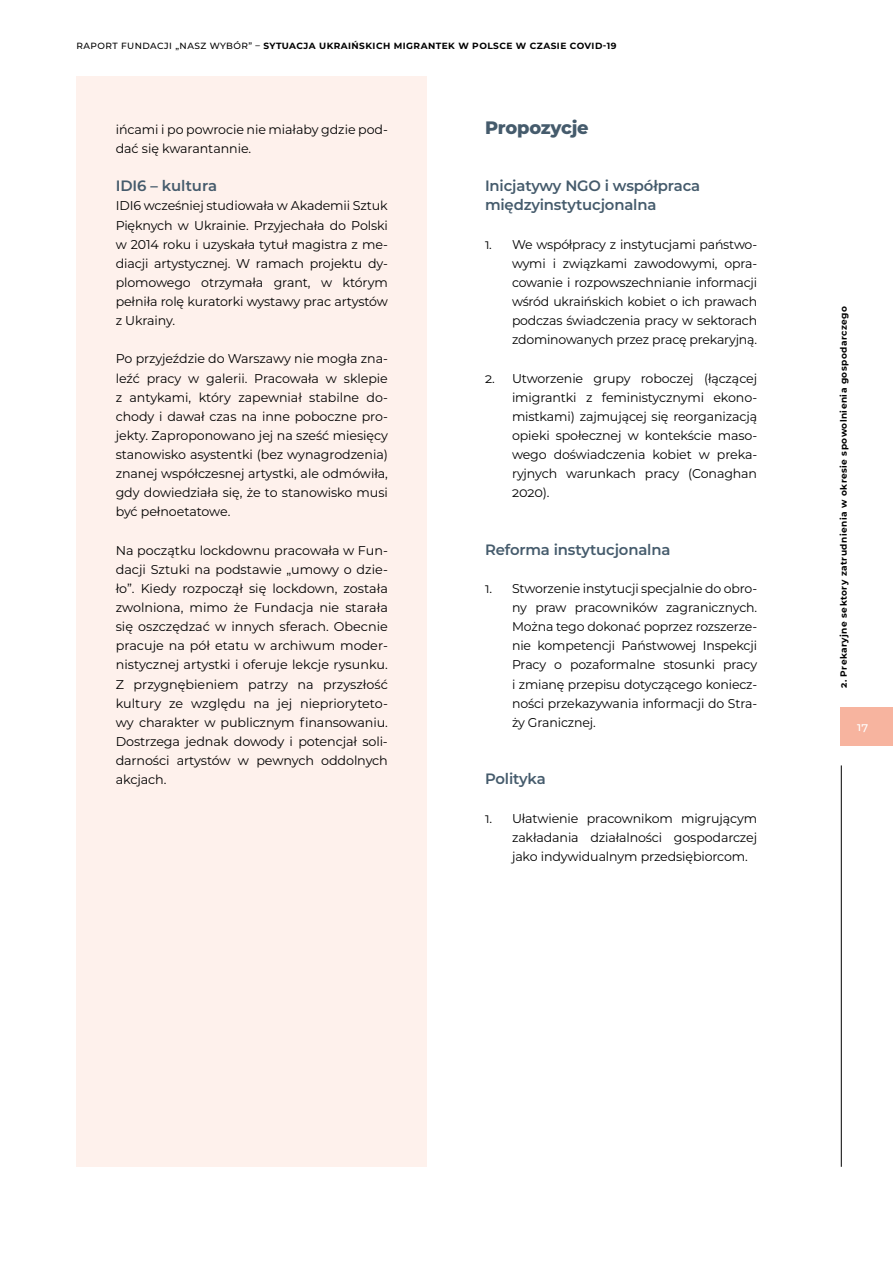
<style>
.page{position:relative;width:893px;height:1263px;background:#fff}
.page>*{position:absolute;margin:0;border:0;box-sizing:border-box;transform-origin:0 0}
.t1{font:800 18px "Montserrat";letter-spacing:-.015em;color:#455b6c}
.t2{font:600 15px/19.2px "Montserrat";letter-spacing:-.01em;color:#455b6c}
.t3{font:12.75px/19.2px "Montserrat";letter-spacing:-.01em;color:#000;text-align:justify}
.t4{font:500 11.25px "Montserrat";color:#fff}
.t5{font:700 9px "Montserrat";letter-spacing:.05em;color:#000}
.s1{font-weight:500}
</style>
<div class="page">
<div style="left:840px;top:708px;width:53px;height:38px;background:#f7b49f"></div>
<hr style="left:841px;top:765px;width:1px;height:402px;background:#000">
<div style="left:77px;top:77px;width:350px;height:1090px;background:#fef1ec"></div>
<p class="t5" style="left:77px;top:39px;width:542px"><span class="s1">RAPORT FUNDACJI „NASZ WYBÓR” –</span> SYTUACJA UKRAIŃSKICH MIGRANTEK W POLSCE W CZASIE COVID-19</p>
<p class="t3" style="left:116px;top:119px;width:274px">ińcami i po powrocie nie miałaby gdzie pod&shy;dać się kwarantannie.</p>
<p class="t2" style="left:116px;top:176px;width:103px">IDI6 – kultura</p>
<p class="t3" style="left:116px;top:196px;width:274px">IDI6 wcześniej studiowała w Akademii Sztuk Pięknych w Ukrainie. Przyjechała do Polski w 2014 roku i uzyskała tytuł magistra z me&shy;diacji artystycznej. W ramach projektu dy&shy;plomowego otrzymała grant, w którym pełniła rolę kuratorki wystawy prac artystów z Ukrainy.</p>
<p class="t3" style="left:116px;top:349px;width:274px">Po przyjeździe do Warszawy nie mogła zna&shy;leźć pracy w galerii. Pracowała w sklepie z antykami, który zapewniał stabilne do&shy;chody i dawał czas na inne poboczne pro&shy;jekty. Zaproponowano jej na sześć miesięcy stanowisko asystentki (bez wynagrodzenia) znanej współczesnej artystki, ale odmówiła, gdy dowiedziała się, że to stanowisko musi być pełnoetatowe.</p>
<p class="t3" style="left:116px;top:540px;width:274px">Na początku lockdownu pracowała w Fun&shy;dacji Sztuki na podstawie „umowy o dzie&shy;ło”. Kiedy rozpoczął się lockdown, została zwolniona, mimo że Fundacja nie starała się oszczędzać w innych sferach. Obecnie pracuje na pół etatu w archiwum moder&shy;nistycznej artystki i oferuje lekcje rysunku.<br>Z przygnębieniem patrzy na przyszłość kultury ze względu na jej nieprioryteto&shy;wy charakter w publicznym finansowaniu.<br>Dostrzega jednak dowody i potencjał soli&shy;darności artystów w pewnych oddolnych akcjach.</p>
<h1 class="t1" style="left:485px;top:114px;width:105px">Propozycje</h1>
<p class="t2" style="left:485px;top:176px;width:217px">Inicjatywy NGO i współpraca międzyinstytucjonalna</p>
<p class="t3" style="left:512px;top:234px;width:247px;text-indent:-27px">1. We współpracy z instytucjami państwo&shy;wymi i związkami zawodowymi, opra&shy;cowanie i rozpowszechnianie informacji wśród ukraińskich kobiet o ich prawach podczas świadczenia pracy w sektorach zdominowanych przez pracę prekaryjną.</p>
<p class="t3" style="left:512px;top:368px;width:247px;text-indent:-27px">2. Utworzenie grupy roboczej (łączącej imigrantki z feministycznymi ekono&shy;mistkami) zajmującej się reorganizacją opieki społecznej w kontekście maso&shy;wego doświadczenia kobiet w preka&shy;ryjnych warunkach pracy (Conaghan 2020).</p>
<p class="t2" style="left:485px;top:539px;width:187px">Reforma instytucjonalna</p>
<p class="t3" style="left:512px;top:578px;width:247px;text-indent:-27px">1. Stworzenie instytucji specjalnie do obro&shy;ny praw pracowników zagranicznych.<br>Można tego dokonać poprzez rozszerze&shy;nie kompetencji Państwowej Inspekcji Pracy o pozaformalne stosunki pracy i zmianę przepisu dotyczącego koniecz&shy;ności przekazywania informacji do Stra&shy;ży Granicznej.</p>
<p class="t2" style="left:485px;top:769px;width:62px">Polityka</p>
<p class="t3" style="left:512px;top:808px;width:247px;text-indent:-27px">1. Ułatwienie pracownikom migrującym zakładania działalności gospodarczej jako indywidualnym przedsiębiorcom.</p>
<p class="t5" style="left:837px;top:688px;width:383px;rotate:-90deg">2. Prekaryjne sektory zatrudnienia w okresie spowolnienia gospodarczego</p>
<p class="t4" style="left:857px;top:719px;width:12px">17</p>
</div>
